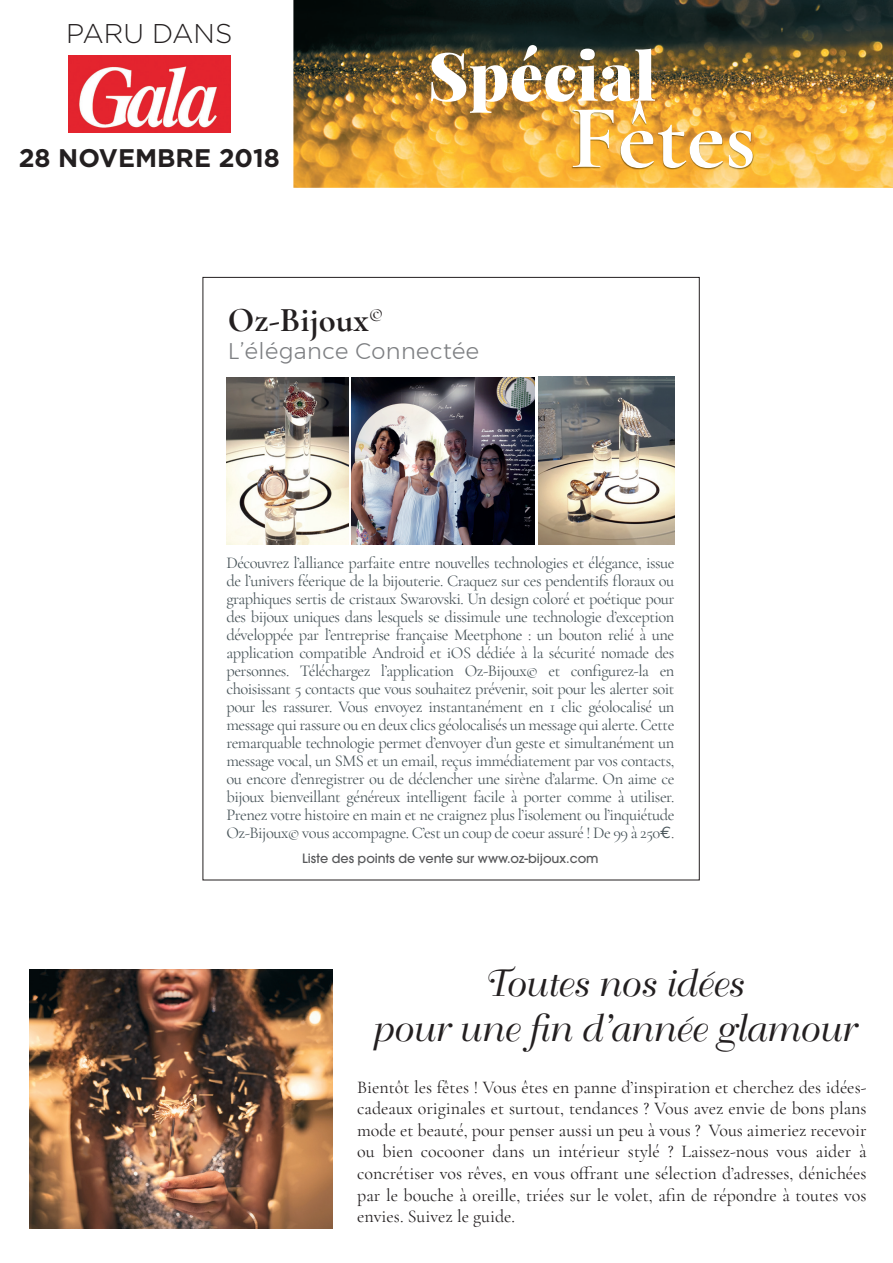
<style>
.page{position:relative;width:893px;height:1263px;background:#fff}
.page>*{position:absolute;margin:0;border:0;box-sizing:border-box;transform-origin:0 0}
.t1{font:700 91.5px "Cormorant Garamond";color:#fff}
.t2{font:900 66.75px "Playfair Display";color:#fff}
.t3{font:37.5px/45px "Bellevue";color:#231f20;text-align:center}
.t4{font:700 34.8px "Cormorant Garamond";color:#231f20}
.t5{font:300 27.15px "Gotham";color:#231f20}
.t6{font:700 25.5px "Gotham";color:#231f20}
.t7{font:300 22.65px "Montserrat";letter-spacing:.02em;color:#7e8083}
.t8{font:18px/21.6px "Cormorant Garamond";color:#231f20;text-align:justify}
.t9{font:16.5px/18px "Cormorant Garamond";letter-spacing:-.03em;color:#475358;text-align:justify}
.t10{font:500 12.75px "Avant Garde";color:#57585a}
.s1{font-family:"Euro Mono"}
.s2{color:#57585a}
</style>
<div class="page">
<img style="left:68px;top:55px;width:163px;height:78px">
<img style="left:30px;top:969px;width:303px;height:259px">
<img style="left:293px;top:0;width:600px;height:188px">
<img style="left:572px;top:100px;width:181px;height:69px">
<img style="left:538px;top:377px;width:136px;height:167px">
<img style="left:226px;top:377px;width:122px;height:167px">
<img style="left:352px;top:377px;width:183px;height:167px">
<h3 class="t5" style="left:66px;top:16px;width:168px">PARU DANS</h3>
<h3 class="t6" style="left:19px;top:141px;width:263px">28 NOVEMBRE 2018</h3>
<h2 class="t2" style="left:428px;top:33px;width:230px">Spécial</h2>
<h1 class="t1" style="left:570px;top:81px;width:187px">Fêtes</h1>
<h3 class="t4" style="left:228px;top:298px;width:157px">Oz-Bijoux<sup>©</sup></h3>
<h3 class="t7" style="left:228px;top:334px;width:253px">L’élégance Connectée</h3>
<p class="t9" style="left:226px;top:553px;width:450px">Découvrez l’alliance parfaite entre nouvelles technologies et élégance, issue de l’univers féerique de la bijouterie. Craquez sur ces pendentifs floraux ou graphiques sertis de cristaux Swarovski. Un design coloré et poétique pour des bijoux uniques dans lesquels se dissimule une technologie d’exception développée par l’entreprise française Meetphone : un bouton relié à une application compatible Android et iOS dédiée à la sécurité nomade des personnes. Téléchargez l’application Oz-Bijoux© et configurez-la en choisissant 5 contacts que vous souhaitez prévenir, soit pour les alerter soit pour les rassurer. Vous envoyez instantanément en 1 clic géolocalisé un message qui rassure ou en deux clics géolocalisés un message qui alerte. Cette remarquable technologie permet d’envoyer d’un geste et simultanément un message vocal, un SMS et un email, reçus immédiatement par vos contacts, ou encore d’enregistrer ou de déclencher une sirène d’alarme. On aime ce bijoux bienveillant généreux intelligent facile à porter comme à utiliser.<br>Prenez votre histoire en main et ne craignez plus l’isolement ou l’inquiétude Oz-Bijoux© vous accompagne. C’est un coup de coeur assuré ! De 99 à 250<span class="s1">€</span><span class="s2">.</span></p>
<p class="t10" style="left:302px;top:850px;width:298px">Liste des points de vente sur www.oz-bijoux.com</p>
<h3 class="t3" style="left:370px;top:962px;width:485px">Toutes nos idées<br>pour une fin d’année glamour</h3>
<p class="t8" style="left:357px;top:1076px;width:511px">Bientôt les fêtes ! Vous êtes en panne d’inspiration et cherchez des idées&shy;cadeaux originales et surtout, tendances ? Vous avez envie de bons plans mode et beauté, pour penser aussi un peu à vous ? Vous aimeriez recevoir ou bien cocooner dans un intérieur stylé ? Laissez-nous vous aider à concrétiser vos rêves, en vous offrant une sélection d’adresses, dénichées par le bouche à oreille, triées sur le volet, afin de répondre à toutes vos envies. Suivez le guide.</p>
</div>
